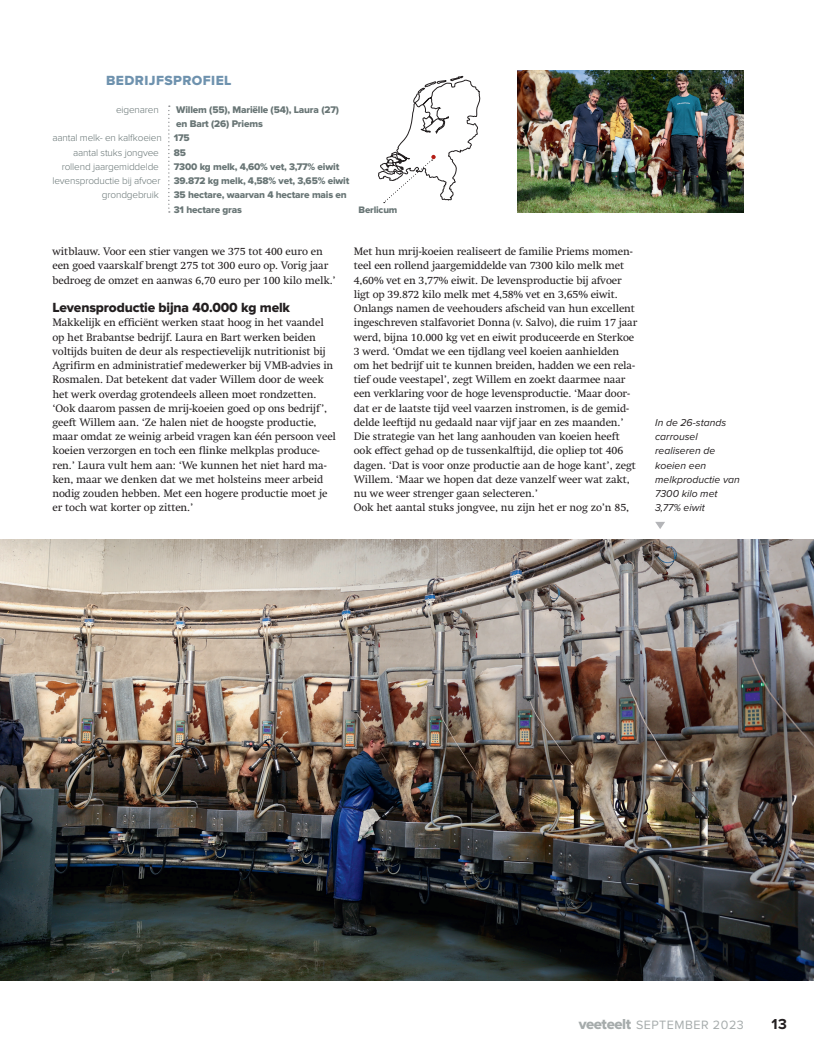
<style>
.page{position:relative;width:814px;height:1051px;background:#fff}
.page>*{position:absolute;margin:0;border:0;box-sizing:border-box;transform-origin:0 0}
.t1{font:700 15px "Proxima Nova";color:#231f20}
.t2{font:13.75px "Proxima Nova Extrabld";letter-spacing:-.01em;color:#231f20}
.t3{font:13.75px "Proxima Nova Extrabld";letter-spacing:.03em;color:#6e92ae}
.t4{font:12.5px "Proxima Nova";letter-spacing:.04em;color:#a6acac}
.t5{font:11px/14.2px "Swift LT Pro";letter-spacing:-.01em;color:#231f20}
.t6{font:italic 10.38px/14.2px "Proxima Nova";color:#231f20}
.t7{font:10px/14.2px "Proxima Nova Extrabld";letter-spacing:-.015em;color:#687575}
.t8{font:300 10px/14.2px "Proxima Nova";letter-spacing:-.015em;color:#687575}
.t9{font:9.75px "Proxima Nova Extrabld";letter-spacing:-.015em;color:#687575}
.s1{font-family:"Proxima Nova Extrabld";font-weight:400}
.s2{font-family:"Proxima Nova Extrabld";font-size:15px}
</style>
<div class="page">
<img style="left:0;top:540px;width:813px;height:441px">
<img style="left:517px;top:70px;width:226px;height:143px">
<svg style="left:168px;top:106px;width:2px;height:107px"></svg>
<svg style="left:655px;top:522px;width:10px;height:7px"></svg>
<svg style="left:378px;top:76px;width:103px;height:127px"></svg>
<p class="t3" style="left:106px;top:72px;width:127px">BEDRIJFSPROFIEL</p>
<p class="t8" style="left:116px;top:103px;width:44px">eigenaren</p>
<p class="t7" style="left:176px;top:103px;width:164px">Willem (55), Mariëlle (54), Laura (27) en Bart (26) Priems</p>
<p class="t8" style="left:73px;top:131px;width:118px;text-indent:-21px">aantal melk- en kalfkoeien <span class="s1">175 </span>aantal stuks jongvee</p>
<p class="t7" style="left:174px;top:145px;width:14px">85</p>
<p class="t8" style="left:62px;top:160px;width:99px">rollend jaargemiddelde</p>
<p class="t7" style="left:174px;top:160px;width:167px">7300 kg melk, 4,60% vet, 3,77% eiwit</p>
<p class="t8" style="left:52px;top:174px;width:110px">levensproductie bij afvoer</p>
<p class="t7" style="left:174px;top:174px;width:177px">39.872 kg melk, 4,58% vet, 3,65% eiwit</p>
<p class="t8" style="left:102px;top:188px;width:58px">grondgebruik</p>
<p class="t7" style="left:174px;top:188px;width:174px">35 hectare, waarvan 4 hectare mais en<br>31 hectare gras</p>
<p class="t9" style="left:358px;top:204px;width:40px">Berlicum</p>
<p class="t5" style="left:52px;top:244px;width:285px">witblauw. Voor een stier vangen we 375 tot 400 euro en een goed vaarskalf brengt 275 tot 300 euro op. Vorig jaar bedroeg de omzet en aanwas 6,70 euro per 100 kilo melk.’</p>
<p class="t2" style="left:52px;top:300px;width:239px">Levensproductie bijna 40.000 kg melk</p>
<p class="t5" style="left:52px;top:315px;width:285px">Makkelijk en efficiënt werken staat hoog in het vaandel op het Brabantse bedrijf. Laura en Bart werken beiden voltijds buiten de deur als respectievelijk nutritionist bij Agrifirm en administratief medewerker bij VMB-advies in Rosmalen. Dat betekent dat vader Willem door de week het werk overdag grotendeels alleen moet rondzetten. ‘Ook daarom passen de mrij-koeien goed op ons bedrijf’, geeft Willem aan. ‘Ze halen niet de hoogste productie, maar omdat ze weinig arbeid vragen kan één persoon veel koeien verzorgen en toch een flinke melkplas produce&shy;ren.’ Laura vult hem aan: ‘We kunnen het niet hard ma&shy;ken, maar we denken dat we met holsteins meer arbeid nodig zouden hebben. Met een hogere productie moet je er toch wat korter op zitten.’</p>
<p class="t5" style="left:354px;top:244px;width:285px">Met hun mrij-koeien realiseert de familie Priems momen&shy;teel een rollend jaargemiddelde van 7300 kilo melk met 4,60% vet en 3,77% eiwit. De levensproductie bij afvoer ligt op 39.872 kilo melk met 4,58% vet en 3,65% eiwit.<br>Onlangs namen de veehouders afscheid van hun excellent ingeschreven stalfavoriet Donna (v. Salvo), die ruim 17 jaar werd, bijna 10.000 kg vet en eiwit produceerde en Sterkoe 3 werd. ‘Omdat we een tijdlang veel koeien aanhielden om het bedrijf uit te kunnen breiden, hadden we een rela&shy;tief oude veestapel’, zegt Willem en zoekt daarmee naar een verklaring voor de hoge levensproductie. ‘Maar door&shy;dat er de laatste tijd veel vaarzen instromen, is de gemid&shy;delde leeftijd nu gedaald naar vijf jaar en zes maanden.’ Die strategie van het lang aanhouden van koeien heeft ook effect gehad op de tussenkalftijd, die opliep tot 406 dagen. ‘Dat is voor onze productie aan de hoge kant’, zegt Willem. ‘Maar we hopen dat deze vanzelf weer wat zakt, nu we weer strenger gaan selecteren.’<br>Ook het aantal stuks jongvee, nu zijn het er nog zo’n 85,</p>
<p class="t6" style="left:655px;top:416px;width:86px">In de 26-stands carrousel realiseren de koeien een melkproductie van<br>7300 kilo met<br>3,77% eiwit</p>
<p class="t4" style="left:578px;top:1018px;width:166px"><span class="s2">veeteelt</span> SEPTEMBER 2023</p>
<h1 class="t1" style="left:771px;top:1015px;width:17px">13</h1>
</div>
